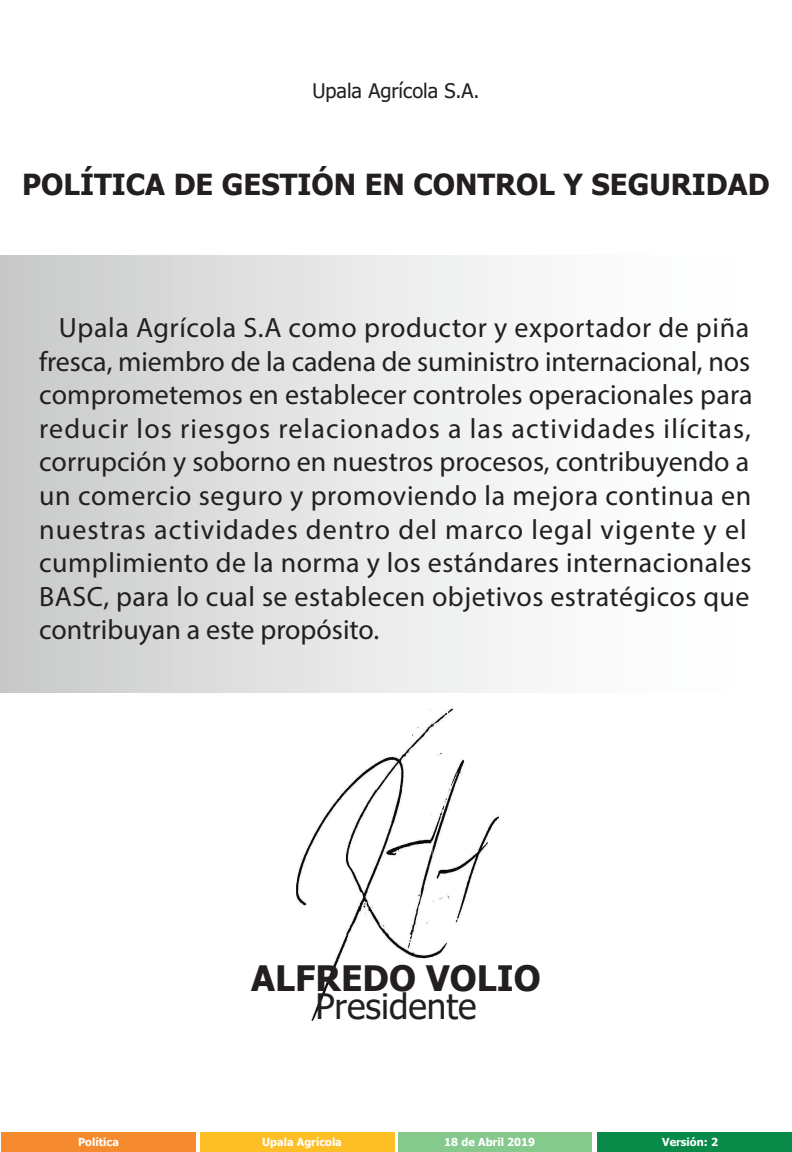
<style>
.page{position:relative;width:792px;height:1152px;background:#fff}
.page>*{position:absolute;margin:0;border:0;box-sizing:border-box;transform-origin:0 0}
.t1{font:700 35px "Tahoma";color:#231f20}
.t2{font:35px "Tahoma";color:#231f20}
.t3{font:700 29px "Tahoma";color:#231f20}
.t4{font:28px/33.6px "Myriad Pro";letter-spacing:.015em;color:#231f20}
.t5{font:20px "Tahoma";color:#231f20}
.t6{font:700 11px "Tahoma";color:#fff}
</style>
<div class="page">
<img style="left:296px;top:708px;width:203px;height:313px">
<div style="left:0;top:255px;width:792px;height:437px;background:linear-gradient(to right,#cccdcd,#fff)"></div>
<div style="left:1px;top:1133px;width:195px;height:19px;background:#f58a2e"></div>
<div style="left:200px;top:1133px;width:194px;height:19px;background:#fdbe26"></div>
<div style="left:597px;top:1133px;width:195px;height:19px;background:#098a49"></div>
<div style="left:399px;top:1133px;width:193px;height:19px;background:#85c98c"></div>
<p class="t5" style="left:312px;top:77px;width:169px">Upala Agrícola S.A.</p>
<p class="t3" style="left:22px;top:164px;width:749px">POLÍTICA DE GESTIÓN EN CONTROL Y SEGURIDAD</p>
<p class="t4" style="left:39px;top:310px;width:715px;text-indent:20px">Upala Agrícola S.A como productor y exportador de piña fresca, miembro de la cadena de suministro internacional, nos comprometemos en establecer controles operacionales para reducir los riesgos relacionados a las actividades ilícitas, corrupción y soborno en nuestros procesos, contribuyendo a un comercio seguro y promoviendo la mejora continua en nuestras actividades dentro del marco legal vigente y el cumplimiento de la norma y los estándares internacionales BASC, para lo cual se establecen objetivos estratégicos que contribuyan a este propósito.</p>
<p class="t1" style="left:251px;top:954px;width:291px">ALFREDO VOLIO</p>
<p class="t2" style="left:315px;top:983px;width:163px">Presidente</p>
<p class="t6" style="left:78px;top:1135px;width:42px">Política</p>
<p class="t6" style="left:262px;top:1135px;width:81px">Upala Agrícola</p>
<p class="t6" style="left:444px;top:1135px;width:93px">18 de Abril 2019</p>
<p class="t6" style="left:662px;top:1134px;width:57px">Versión: 2</p>
</div>
